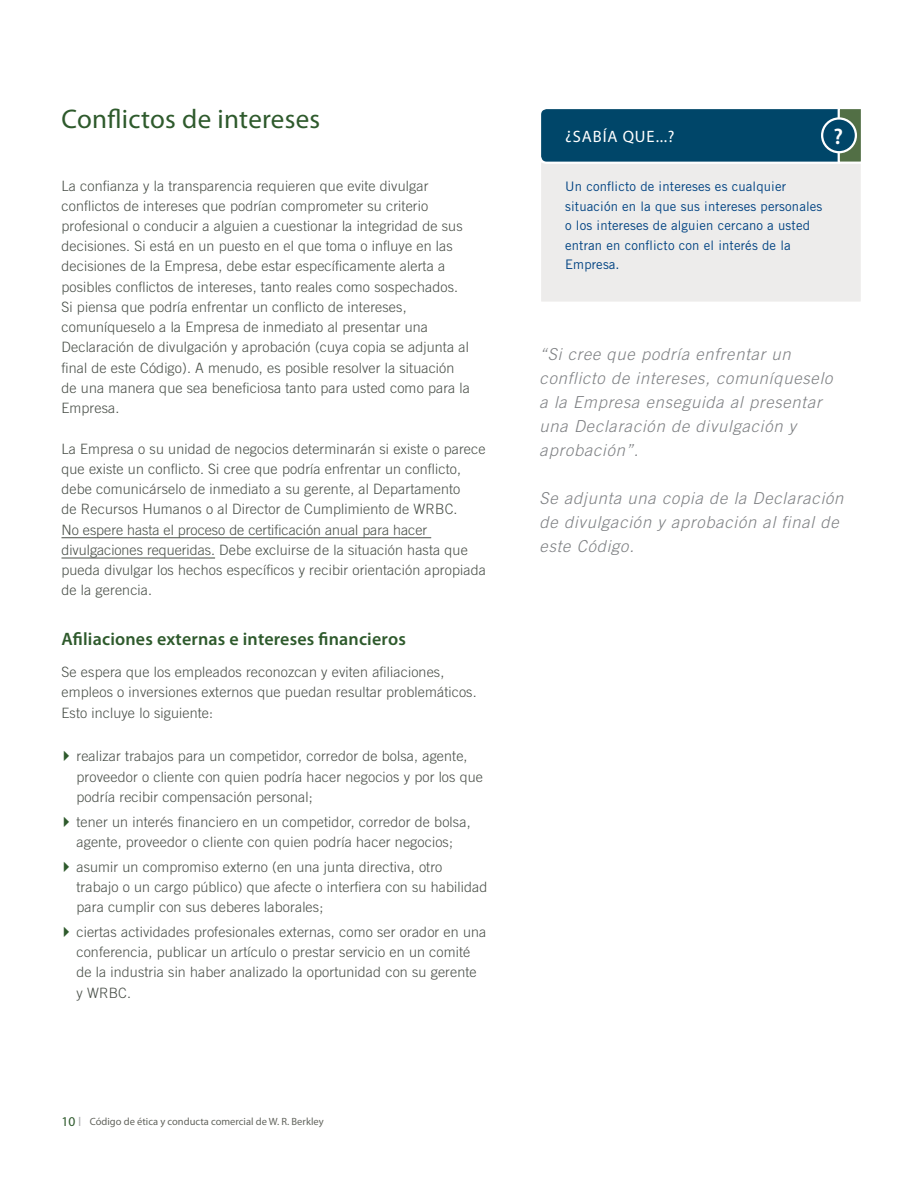
<style>
.page{position:relative;width:918px;height:1188px;background:#fff}
.page>*{position:absolute;margin:0;border:0;box-sizing:border-box;transform-origin:0 0}
.t1{font:27px "Myriad Pro";letter-spacing:.01em;color:#2e5a2c}
.t2{font:600 22.5px "Myriad Pro";color:#fff}
.t3{font:600 18px "Myriad Pro";letter-spacing:.01em;color:#2e5a2c}
.t4{font:italic 300 16.5px/24px "Trade Gothic LT";letter-spacing:.05em;color:#7e8083}
.t5{font:16.5px "Myriad Pro";color:#fff}
.t6{font:300 14.25px/20.2px "Trade Gothic LT";letter-spacing:.01em;color:#484e47}
.t7{font:13.2px/19.5px "Trade Gothic LT";letter-spacing:.01em;color:#004282}
.t8{font:10.5px "Myriad Pro";color:#63655e}
.s1{font-size:13.5px;color:#2e5a2c}
.s2{font-size:13.5px;color:#b2b3b4}
</style>
<div class="page">
<hr style="left:62px;top:537px;width:369px;height:1px;background:#484e47">
<hr style="left:62px;top:558px;width:153px;height:1px;background:#484e47">
<div style="left:541px;top:163px;width:320px;height:139px;background:#edeceb"></div>
<div style="left:540px;top:108px;width:305px;height:55px;background:#004669;border-radius:7px"></div>
<div style="left:539px;top:107px;width:307px;height:57px;border:2px solid #fff;border-radius:7px"></div>
<svg style="left:836px;top:107px;width:25px;height:58px"></svg>
<div style="left:822px;top:118px;width:34px;height:34px;background:#004669;border-radius:50%"></div>
<div style="left:821px;top:117px;width:36px;height:36px;border:2px solid #fff;border-radius:50%"></div>
<h1 class="t1" style="left:62px;top:103px;width:260px">Conflictos de intereses</h1>
<p class="t6" style="left:62px;top:175px;width:410px">La confianza y la transparencia requieren que evite divulgar conflictos de intereses que podrían comprometer su criterio profesional o conducir a alguien a cuestionar la integridad de sus decisiones. Si está en un puesto en el que toma o influye en las decisiones de la Empresa, debe estar específicamente alerta a posibles conflictos de intereses, tanto reales como sospechados.<br>Si piensa que podría enfrentar un conflicto de intereses, comuníqueselo a la Empresa de inmediato al presentar una Declaración de divulgación y aprobación (cuya copia se adjunta al final de este Código). A menudo, es posible resolver la situación de una manera que sea beneficiosa tanto para usted como para la Empresa.</p>
<p class="t6" style="left:62px;top:438px;width:426px">La Empresa o su unidad de negocios determinarán si existe o parece que existe un conflicto. Si cree que podría enfrentar un conflicto, debe comunicárselo de inmediato a su gerente, al Departamento<br>de Recursos Humanos o al Director de Cumplimiento de WRBC.<br>No espere hasta el proceso de certificación anual para hacer divulgaciones requeridas. Debe excluirse de la situación hasta que pueda divulgar los hechos específicos y recibir orientación apropiada de la gerencia.</p>
<p class="t3" style="left:62px;top:628px;width:346px">Afiliaciones externas e intereses financieros</p>
<p class="t6" style="left:62px;top:662px;width:417px">Se espera que los empleados reconozcan y eviten afiliaciones, empleos o inversiones externos que puedan resultar problemáticos.<br>Esto incluye lo siguiente:</p>
<p class="t6" style="left:76px;top:746px;width:408px">realizar trabajos para un competidor, corredor de bolsa, agente, proveedor o cliente con quien podría hacer negocios y por los que podría recibir compensación personal;</p>
<p class="t6" style="left:76px;top:811px;width:396px">tener un interés financiero en un competidor, corredor de bolsa, agente, proveedor o cliente con quien podría hacer negocios;</p>
<p class="t6" style="left:76px;top:856px;width:412px">asumir un compromiso externo (en una junta directiva, otro trabajo o un cargo público) que afecte o interfiera con su habilidad para cumplir con sus deberes laborales;</p>
<p class="t6" style="left:76px;top:921px;width:411px">ciertas actividades profesionales externas, como ser orador en una conferencia, publicar un artículo o prestar servicio en un comité de la industria sin haber analizado la oportunidad con su gerente y WRBC.</p>
<p class="t8" style="left:62px;top:1115px;width:264px"><span class="s1">10</span> <span class="s2">I</span> Código de ética y conducta comercial de W. R. Berkley</p>
<p class="t5" style="left:565px;top:126px;width:111px">¿Sab ía que...?</p>
<h2 class="t2" style="left:833px;top:122px;width:11px">?</h2>
<p class="t7" style="left:565px;top:176px;width:259px">Un conflicto de intereses es cualquier situación en la que sus intereses personales o los intereses de alguien cercano a usted entran en conflicto con el interés de la Empresa.</p>
<p class="t4" style="left:540px;top:341px;width:294px">“Si cree que podría enfrentar un conflicto de intereses, comuníqueselo a la Empresa enseguida al presentar una Declaración de divulgación y aprobación”.</p>
<p class="t4" style="left:540px;top:485px;width:305px">Se adjunta una copia de la Declaración de divulgación y aprobación al final de este Código.</p>
</div>
